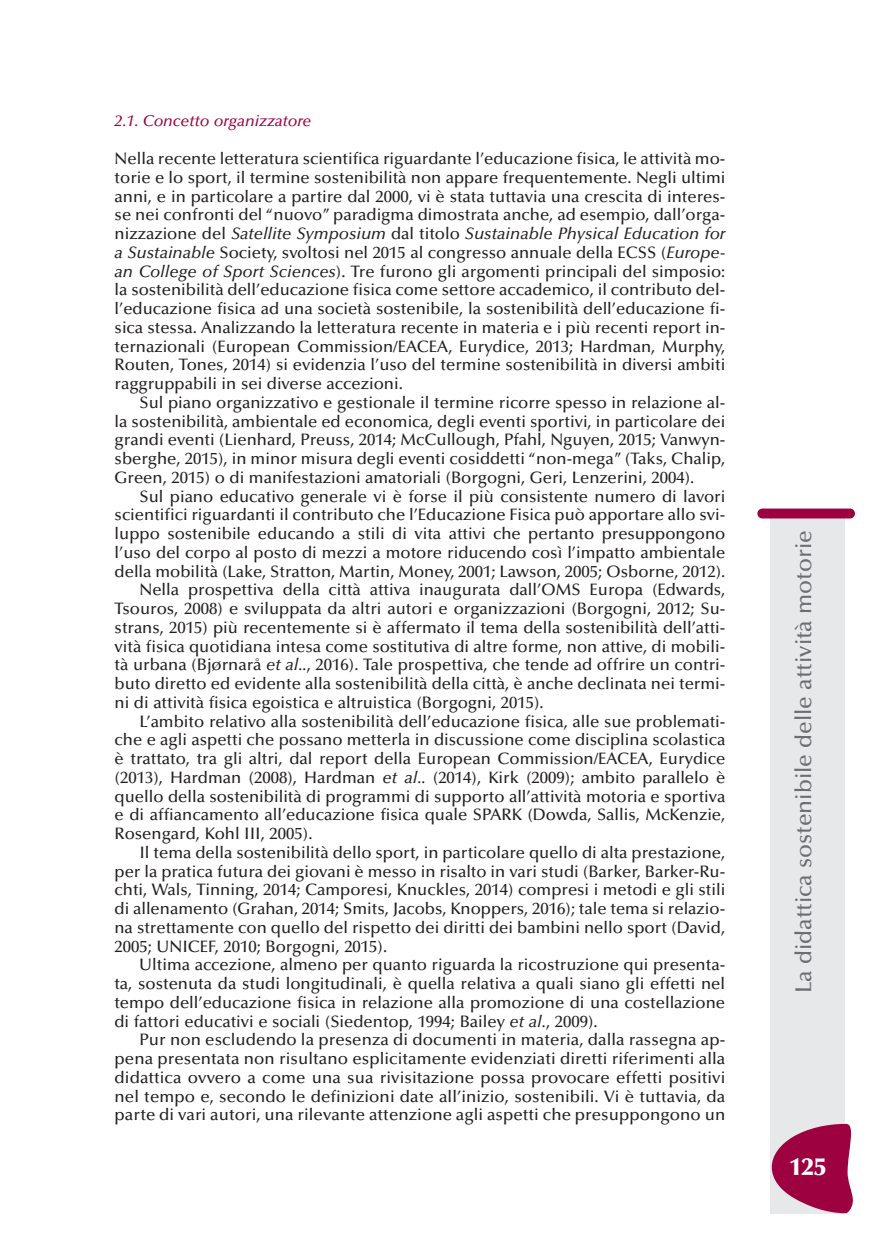
<style>
.page{position:relative;width:869px;height:1241px;background:#fff}
.page>*{position:absolute;margin:0;border:0;box-sizing:border-box;transform-origin:0 0}
.t1{font:900 24.5px "Optima";color:#fff}
.t2{font:500 22.75px "Optima";color:#6c6d70}
.t3{font:500 16.62px/18.7px "Optima";color:#231f20;text-align:justify}
.t4{font:italic 500 15.75px "Optima";color:#9d0140}
.s1{font-style:italic}
</style>
<div class="page">
<div style="left:770px;top:516px;width:74px;height:697px;background:#e7e8e9"></div>
<div style="left:757px;top:508px;width:97px;height:10px;background:#9d0140;border-radius:5px"></div>
<svg style="left:771px;top:1123px;width:82px;height:89px"></svg>
<p class="t4" style="left:115px;top:114px;width:198px">2.1. Concetto organizzatore</p>
<p class="t3" style="left:115px;top:151px;width:612px">Nella recente letteratura scientifica riguardante l’educazione fisica, le attività mo&shy;torie e lo sport, il termine sostenibilità non appare frequentemente. Negli ultimi anni, e in particolare a partire dal 2000, vi è stata tuttavia una crescita di interes&shy;se nei confronti del “nuovo” paradigma dimostrata anche, ad esempio, dall’orga&shy;nizzazione del <span class="s1">Satellite Symposium</span> dal titolo <span class="s1">Sustainable Physical Education for a Sustainable</span> Society, svoltosi nel 2015 al congresso annuale della ECSS (<span class="s1">Europe&shy;an College of Sport Sciences</span>). Tre furono gli argomenti principali del simposio: la sostenibilità dell’educazione fisica come settore accademico, il contributo del&shy;l’educazione fisica ad una società sostenibile, la sostenibilità dell’educazione fi&shy;sica stessa. Analizzando la letteratura recente in materia e i più recenti report in&shy;ternazionali (European Commission/EACEA, Eurydice, 2013; Hardman, Murphy, Routen, Tones, 2014) si evidenzia l’uso del termine sostenibilità in diversi ambiti raggruppabili in sei diverse accezioni.</p>
<p class="t3" style="left:115px;top:394px;width:612px;text-indent:25px">Sul piano organizzativo e gestionale il termine ricorre spesso in relazione al&shy;la sostenibilità, ambientale ed economica, degli eventi sportivi, in particolare dei grandi eventi (Lienhard, Preuss, 2014; McCullough, Pfahl, Nguyen, 2015; Vanwyn&shy;sberghe, 2015), in minor misura degli eventi cosiddetti “non-mega” (Taks, Chalip, Green, 2015) o di manifestazioni amatoriali (Borgogni, Geri, Lenzerini, 2004).</p>
<p class="t3" style="left:139px;top:488px;width:587px">Sul piano educativo generale vi è forse il più consistente numero di lavori</p>
<p class="t3" style="left:115px;top:507px;width:612px">scientifici riguardanti il contributo che l’Educazione Fisica può apportare allo svi-</p>
<p class="t3" style="left:115px;top:526px;width:612px">luppo sostenibile educando a stili di vita attivi che pertanto presuppongono</p>
<p class="t3" style="left:115px;top:544px;width:612px">l’uso del corpo al posto di mezzi a motore riducendo così l’impatto ambientale</p>
<p class="t3" style="left:114px;top:563px;width:612px">della mobilità (Lake, Stratton, Martin, Money, 2001; Lawson, 2005; Osborne, 2012).</p>
<p class="t3" style="left:139px;top:582px;width:587px">Nella prospettiva della città attiva inaugurata dall’OMS Europa (Edwards,</p>
<p class="t3" style="left:114px;top:600px;width:612px">Tsouros, 2008) e sviluppata da altri autori e organizzazioni (Borgogni, 2012; Su-</p>
<p class="t3" style="left:114px;top:619px;width:612px">strans, 2015) più recentemente si è affermato il tema della sostenibilità dell’atti-</p>
<p class="t3" style="left:114px;top:638px;width:612px">vità fisica quotidiana intesa come sostitutiva di altre forme, non attive, di mobili-</p>
<p class="t3" style="left:114px;top:657px;width:612px">tà urbana (Bjørnarå <span class="s1">et al..</span>, 2016). Tale prospettiva, che tende ad offrire un contri-</p>
<p class="t3" style="left:114px;top:675px;width:612px">buto diretto ed evidente alla sostenibilità della città, è anche declinata nei termi-</p>
<p class="t3" style="left:114px;top:694px;width:430px">ni di attività fisica egoistica e altruistica (Borgogni, 2015).</p>
<p class="t3" style="left:139px;top:713px;width:587px">L’ambito relativo alla sostenibilità dell’educazione fisica, alle sue problemati-</p>
<p class="t3" style="left:114px;top:732px;width:612px">che e agli aspetti che possano metterla in discussione come disciplina scolastica</p>
<p class="t3" style="left:114px;top:750px;width:612px">è trattato, tra gli altri, dal report della European Commission/EACEA, Eurydice</p>
<p class="t3" style="left:114px;top:769px;width:612px">(2013), Hardman (2008), Hardman <span class="s1">et al..</span> (2014), Kirk (2009); ambito parallelo è</p>
<p class="t3" style="left:114px;top:788px;width:612px">quello della sostenibilità di programmi di supporto all’attività motoria e sportiva</p>
<p class="t3" style="left:114px;top:807px;width:612px">e di affiancamento all’educazione fisica quale SPARK (Dowda, Sallis, McKenzie,</p>
<p class="t3" style="left:114px;top:825px;width:199px">Rosengard, Kohl III, 2005).</p>
<p class="t3" style="left:139px;top:844px;width:587px">Il tema della sostenibilità dello sport, in particolare quello di alta prestazione,</p>
<p class="t3" style="left:114px;top:863px;width:612px">per la pratica futura dei giovani è messo in risalto in vari studi (Barker, Barker-Ru-</p>
<p class="t3" style="left:114px;top:882px;width:612px">chti, Wals, Tinning, 2014; Camporesi, Knuckles, 2014) compresi i metodi e gli stili</p>
<p class="t3" style="left:114px;top:900px;width:612px">di allenamento (Grahan, 2014; Smits, Jacobs, Knoppers, 2016); tale tema si relazio-</p>
<p class="t3" style="left:114px;top:919px;width:612px">na strettamente con quello del rispetto dei diritti dei bambini nello sport (David,</p>
<p class="t3" style="left:114px;top:938px;width:274px">2005; UNICEF, 2010; Borgogni, 2015).</p>
<p class="t3" style="left:139px;top:956px;width:587px">Ultima accezione, almeno per quanto riguarda la ricostruzione qui presenta-</p>
<p class="t3" style="left:114px;top:975px;width:612px">ta, sostenuta da studi longitudinali, è quella relativa a quali siano gli effetti nel</p>
<p class="t3" style="left:114px;top:994px;width:612px">tempo dell’educazione fisica in relazione alla promozione di una costellazione</p>
<p class="t3" style="left:114px;top:1013px;width:484px">di fattori educativi e sociali (Siedentop, 1994; Bailey <span class="s1">et al.</span>, 2009).</p>
<p class="t3" style="left:139px;top:1031px;width:587px">Pur non escludendo la presenza di documenti in materia, dalla rassegna ap-</p>
<p class="t3" style="left:115px;top:1050px;width:612px">pena presentata non risultano esplicitamente evidenziati diretti riferimenti alla</p>
<p class="t3" style="left:114px;top:1069px;width:612px">didattica ovvero a come una sua rivisitazione possa provocare effetti positivi</p>
<p class="t3" style="left:114px;top:1088px;width:612px">nel tempo e, secondo le definizioni date all’inizio, sostenibili. Vi è tuttavia, da</p>
<p class="t3" style="left:114px;top:1106px;width:612px">parte di vari autori, una rilevante attenzione agli aspetti che presuppongono un</p>
<h2 class="t2" style="left:794px;top:992px;width:464px;rotate:-90deg">La didattica sostenibile delle attività motorie</h2>
<h1 class="t1" style="left:789px;top:1156px;width:38px">125</h1>
</div>
